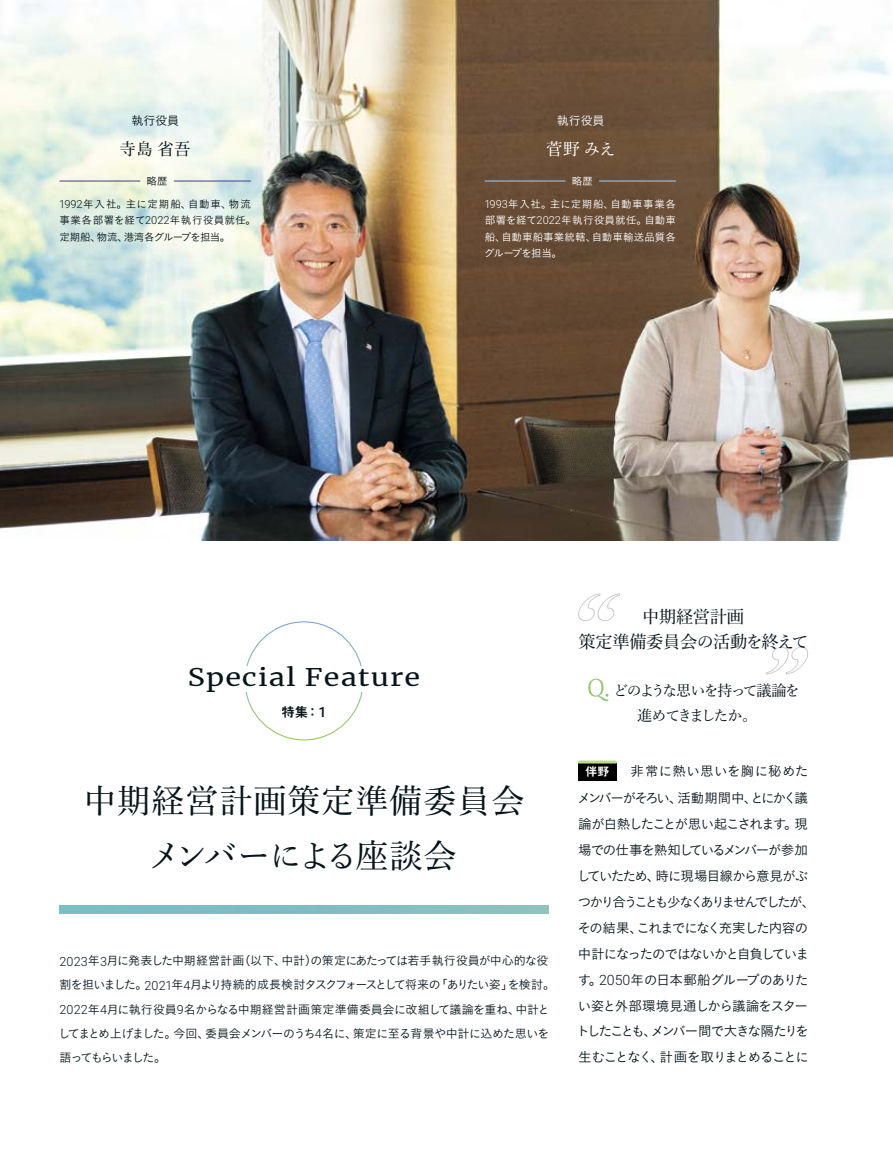
<style>
.page{position:relative;width:893px;height:1149px;background:#fff}
.page>*{position:absolute;margin:0;border:0;box-sizing:border-box;transform-origin:0 0}
.t1{font:500 33px/55.5px "Yu Min Pr 6 N";letter-spacing:.03em;color:#07151b;text-align:center}
.t2{font:24px "Merriweather";letter-spacing:.04em;color:#07151b;scale:1.2 1}
.t3{font:500 17.25px/25.5px "Yu Min Pr 6 N";letter-spacing:-.02em;color:#07151b;text-align:center}
.t4{font:500 16.5px "Yu Min Pr 6 N";color:#fff}
.t5{font:500 16.5px "Yu Min Pr 6 N";color:#07151b}
.t6{font:500 15px/25.5px "Yu Min Pr 6 N";letter-spacing:-.105em;color:#07151b;text-align:center}
.t7{font:13.5px/26px "Koburina Go Std N W3";letter-spacing:-.1em;color:#07151b}
.t8{font:13.5px/27.5px "Koburina Go Std N W3";letter-spacing:-.025em;color:#07151b;text-align:right}
.t9{font:13.5px "Midashi Go Pr 6 N MB31";color:#07151b}
.t10{font:12px/24px "Koburina Go Std N W3";letter-spacing:-.05em;color:#07151b}
.t11{font:12px "Koburina Go Std N W3";color:#fff}
.t12{font:12px "Midashi Go Pr 6 N MB31";color:#fff}
.t13{font:10.5px/16.5px "Koburina Go Std N W3";letter-spacing:.01em;color:#fff;text-align:justify}
.t14{font:10.5px/16.5px "Koburina Go Std N W3";letter-spacing:-.015em;color:#07151b}
.t15{font:10.5px/22.5px "Koburina Go Std N W3";letter-spacing:.06em;color:#fff;text-align:center}
.t16{font:10.5px/22.5px "Koburina Go Std N W3";letter-spacing:.09em;color:#07151b;text-align:center}
.s1{font-family:"Roboto";font-weight:300;font-size:10.95px}
.s2{font-family:"Roboto";font-weight:500;font-size:14.1px}
.s3{font-family:"Merriweather";font-weight:300;font-size:23.7px;color:#fff}
.s4{font-family:"Roboto";font-weight:300;font-size:12.6px}
.s5{font-family:"Roboto";font-weight:300;font-size:14.1px}
</style>
<div class="page">
<svg style="left:766px;top:646px;width:43px;height:28px"></svg>
<img style="left:0;top:0;width:893px;height:540px">
<div style="left:578px;top:762px;width:39px;height:17px;background:#000"></div>
<hr style="left:578px;top:760px;width:39px;height:3px;background:#bddb8e">
<hr style="left:485px;top:180px;width:81px;height:1px;background:#92c2e6">
<hr style="left:599px;top:180px;width:77px;height:1px;background:#92c2e6">
<hr style="left:60px;top:180px;width:80px;height:1px;background:#5c4e96">
<hr style="left:174px;top:180px;width:77px;height:1px;background:#5c4e96">
<svg style="left:578px;top:593px;width:42px;height:27px"></svg>
<p class="t10" style="left:132px;top:109px;width:49px">執行役員</p>
<h3 class="t5" style="left:120px;top:134px;width:73px">寺島省吾</h3>
<p class="t16" style="left:60px;top:170px;width:193px">略歴<br><span class="s1">1992</span>年入社。主に定期船、自動車、物流</p>
<p class="t14" style="left:60px;top:212px;width:198px">事業各部署を経て<span class="s1">2022</span>年執行役員就任。定期船、物流、港湾各グループを担当。</p>
<p class="t11" style="left:557px;top:112px;width:49px">執行役員</p>
<h3 class="t4" style="left:546px;top:134px;width:71px">菅野みえ</h3>
<p class="t15" style="left:485px;top:170px;width:193px">略歴<br><span class="s1">1993</span>年入社。主に定期船、自動車事業各</p>
<p class="t13" style="left:484px;top:212px;width:193px">部署を経て<span class="s1">2022</span>年執行役員就任。自動車船、自動車船事業統轄、自動車輸送品質各グループを担当。</p>
<h2 class="t2" style="left:188px;top:660px;width:195px">Special Feature</h2>
<p class="t9" style="left:282px;top:701px;width:46px">特集：<span class="s2">1</span></p>
<h3 class="t3" style="left:579px;top:601px;width:232px">中期経営計画<br>策定準備委員会の活動を終えて</h3>
<p class="t6" style="left:587px;top:676px;width:214px"><span class="s3">Q.</span> どのような思いを持って議論を進めてきましたか。</p>
<h1 class="t1" style="left:84px;top:769px;width:442px">中期経営計画策定準備委員会メンバーによる座談会</h1>
<p class="t10" style="left:58px;top:948px;width:498px"><span class="s4">2023</span>年<span class="s4">3</span>月に発表した中期経営計画（以下、中計）の策定にあたっては若手執行役員が中心的な役割を担いました。<span class="s4">2021</span>年<span class="s4">4</span>月より持続的成長検討タスクフォースとして将来の「ありたい姿」を検討。<span class="s4">2022</span>年<span class="s4">4</span>月に執行役員<span class="s4">9</span>名からなる中期経営計画策定準備委員会に改組して議論を重ね、中計としてまとめ上げました。今回、委員会メンバーのうち<span class="s4">4</span>名に、策定に至る背景や中計に込めた思いを語ってもらいました。</p>
<p class="t8" style="left:577px;top:756px;width:233px">非常に熱い思いを胸に秘めた<br>メンバーがそろい、活動期間中、とにかく議</p>
<p class="t7" style="left:576px;top:810px;width:241px">論が白熱したことが思い起こされます。現場での仕事を熟知しているメンバーが参加していたため、時に現場目線から意見がぶつかり合うことも少なくありませんでしたが、その結果、これまでになく充実した内容の中計になったのではないかと自負しています。<span class="s5">2050</span>年の日本郵船グループのありたい姿と外部環境見通しから議論をスタートしたことも、メンバー間で大きな隔たりを生むことなく、計画を取りまとめることに</p>
<p class="t12" style="left:585px;top:761px;width:25px">伴野</p>
</div>
